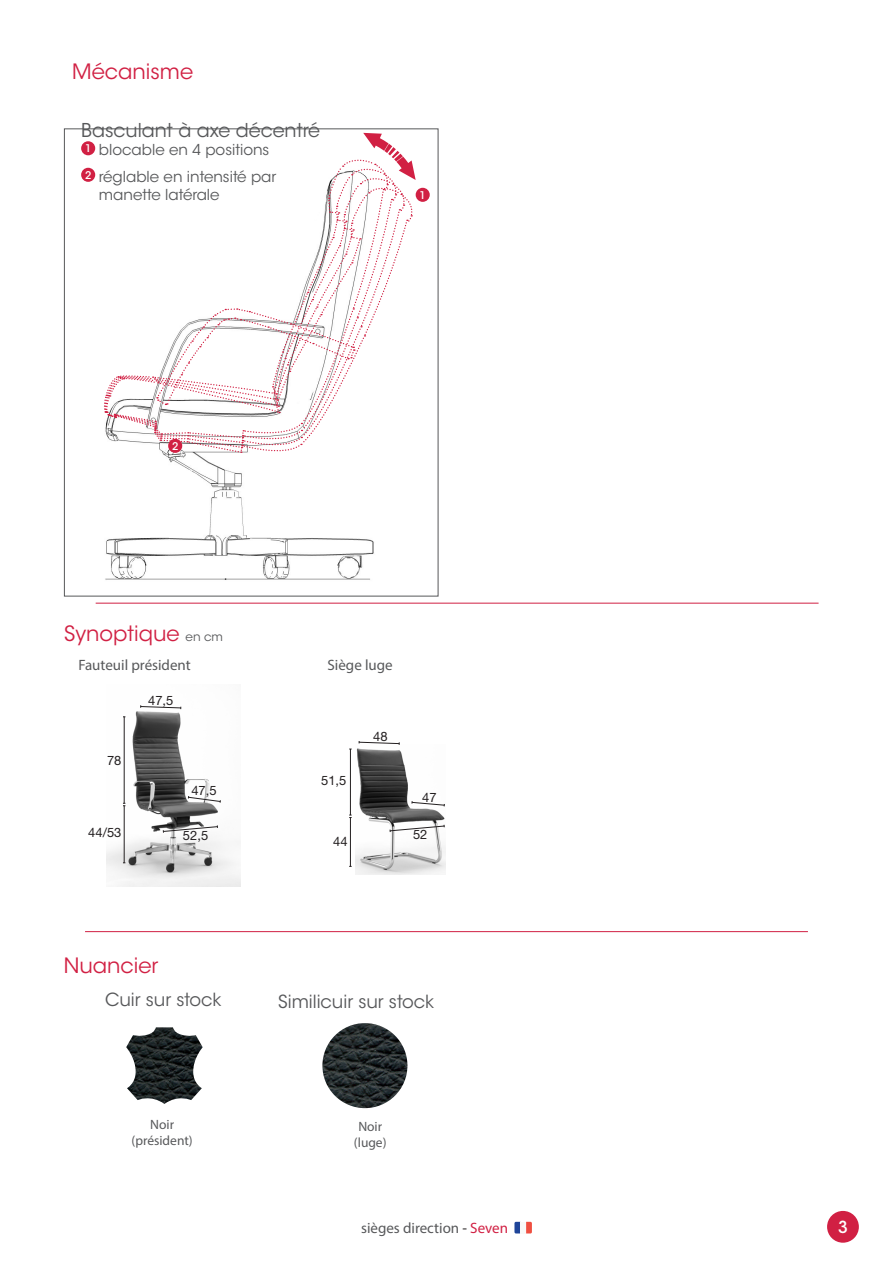
<style>
.page{position:relative;width:893px;height:1263px;background:#fff}
.page>*{position:absolute;margin:0;border:0;box-sizing:border-box;transform-origin:0 0}
.t1{font:21px "ITC Avant Garde Std";color:#d12043}
.t2{font:19.05px "ITC Avant Garde Std";color:#57585a}
.t3{font:18px "ITC Avant Garde Std";color:#57585a}
.t4{font:500 16.5px "ITC Avant Garde Std";color:#fff}
.t5{font:15px/18px "ITC Avant Garde Std";color:#57585a}
.t6{font:15px "Myriad Pro";color:#57585a}
.t7{font:13.5px "Myriad Pro";color:#57585a}
._16D-COTES_SIEGES{font:12.9px "Helvetica Neue LT Std";color:#231f20}
.t8{font:500 10.5px "ITC Avant Garde Std";color:#fff}
.s1{font-size:12px;color:#57585a}
.s2{color:#231f20}
.s3{color:#d12043}
</style>
<div class="page">
<hr style="left:96px;top:603px;width:723px;height:1px;background:#d12043">
<img style="left:82px;top:154px;width:347px;height:426px">
<svg style="left:103px;top:133px;width:313px;height:323px"></svg>
<div style="left:416px;top:188px;width:14px;height:14px;background:#d12043;border-radius:50%"></div>
<img style="left:106px;top:706px;width:135px;height:181px">
<hr style="left:124px;top:717px;width:1px;height:86px;background:#231f20">
<hr style="left:124px;top:806px;width:1px;height:57px;background:#231f20">
<svg style="left:188px;top:796px;width:33px;height:7px"></svg>
<svg style="left:163px;top:825px;width:55px;height:8px"></svg>
<svg style="left:140px;top:705px;width:41px;height:4px"></svg>
<img style="left:355px;top:748px;width:91px;height:126px">
<hr style="left:350px;top:749px;width:1px;height:66px;background:#231f20">
<hr style="left:350px;top:817px;width:1px;height:49px;background:#231f20">
<svg style="left:359px;top:741px;width:41px;height:4px"></svg>
<svg style="left:411px;top:801px;width:34px;height:5px"></svg>
<svg style="left:389px;top:825px;width:56px;height:7px"></svg>
<img style="left:322px;top:1023px;width:85px;height:85px;border-radius:43px">
<img style="left:126px;top:1027px;width:77px;height:77px">
<div style="left:827px;top:1211px;width:32px;height:32px;background:#d12043;border-radius:50%"></div>
<svg style="left:514px;top:1222px;width:6px;height:11px"></svg>
<div style="left:520px;top:1222px;width:6px;height:11px;background:#f9f9f8"></div>
<svg style="left:526px;top:1222px;width:6px;height:11px"></svg>
<hr style="left:85px;top:931px;width:723px;height:1px;background:#d12043">
<div style="left:81px;top:141px;width:14px;height:14px;background:#d12043;border-radius:50%"></div>
<div style="left:81px;top:168px;width:14px;height:14px;background:#d12043;border-radius:50%"></div>
<p class="t1" style="left:72px;top:59px;width:122px">Mécanisme</p>
<p class="t2" style="left:81px;top:119px;width:240px">Basculant à axe décentré</p>
<p class="t8" style="left:85px;top:142px;width:8px">1</p>
<p class="t5" style="left:99px;top:141px;width:172px">blocable en 4 positions</p>
<p class="t8" style="left:85px;top:168px;width:8px">2</p>
<p class="t5" style="left:99px;top:168px;width:179px">réglable en intensité par manette latérale</p>
<p class="t8" style="left:420px;top:188px;width:8px">1</p>
<p class="t8" style="left:172px;top:439px;width:8px">2</p>
<p class="t1" style="left:64px;top:620px;width:160px">Synoptique <span class="s1">en cm</span></p>
<p class="t6" style="left:78px;top:656px;width:114px">Fauteuil président</p>
<p class="t6" style="left:327px;top:656px;width:67px">Siège luge</p>
<p class="_16D-COTES_SIEGES" style="left:107px;top:753px;width:16px">78</p>
<p class="_16D-COTES_SIEGES" style="left:88px;top:825px;width:35px">44/53</p>
<p class="_16D-COTES_SIEGES" style="left:148px;top:693px;width:27px">47,5</p>
<p class="_16D-COTES_SIEGES" style="left:191px;top:782px;width:27px">47,5</p>
<p class="_16D-COTES_SIEGES" style="left:183px;top:827px;width:27px">52,5</p>
<p class="_16D-COTES_SIEGES" style="left:321px;top:773px;width:27px">51,5</p>
<p class="_16D-COTES_SIEGES" style="left:333px;top:834px;width:16px">44</p>
<p class="_16D-COTES_SIEGES" style="left:373px;top:728px;width:16px">48</p>
<p class="_16D-COTES_SIEGES" style="left:422px;top:790px;width:16px">47</p>
<p class="_16D-COTES_SIEGES" style="left:413px;top:827px;width:16px">52</p>
<p class="t1" style="left:64px;top:952px;width:96px">Nuancier</p>
<p class="t3" style="left:105px;top:989px;width:118px">Cuir sur stock</p>
<p class="t3" style="left:278px;top:991px;width:158px">Similicuir sur stock</p>
<p class="t7" style="left:150px;top:1116px;width:25px">Noir</p>
<p class="t7" style="left:132px;top:1132px;width:63px">(président)</p>
<p class="t7" style="left:358px;top:1118px;width:25px">Noir</p>
<p class="t7" style="left:354px;top:1134px;width:34px">(luge)</p>
<p class="t6" style="left:361px;top:1219px;width:149px">sièges direction <span class="s2">-</span> <span class="s3">Seven</span></p>
<p class="t4" style="left:838px;top:1217px;width:11px">3</p>
</div>
